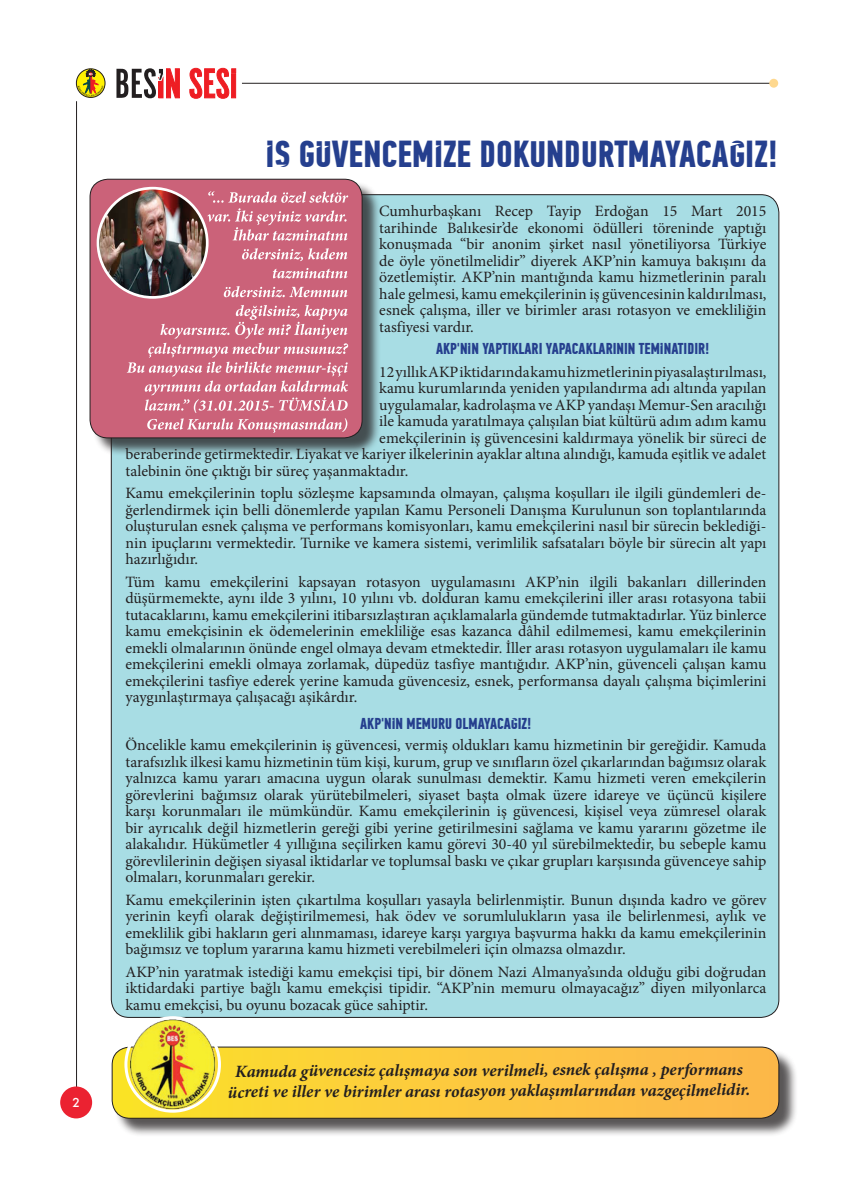
<style>
.page{position:relative;width:842px;height:1195px;background:#fff}
.page>*{position:absolute;margin:0;border:0;box-sizing:border-box;transform-origin:0 0}
.t1{font:700 37.5px "Isci Filmleri Festivali";color:#253f8e}
.t2{font:italic 700 17.25px/20.7px "Minion Pro";letter-spacing:-.005em;color:#231f20;text-align:center}
.t3{font:15.75px/16.5px "Minion Pro";color:#231f20;text-align:justify}
.t4{font:700 15.75px "Isci Filmleri Festivali";color:#253f8e}
.t5{font:500 12px "Futura";color:#fff}
</style>
<div class="page">
<hr style="left:242px;top:83px;width:531px;height:1px;background:#231f20">
<div style="left:769px;top:79px;width:9px;height:9px;background:#fed88f;border-radius:50%"></div>
<svg style="left:190px;top:68px;width:46px;height:31px"></svg>
<svg style="left:116px;top:68px;width:64px;height:30px"></svg>
<div style="left:76px;top:69px;width:29px;height:29px;border:1px solid #231f20;border-radius:50%"></div>
<svg style="left:78px;top:70px;width:25px;height:27px"></svg>
<div style="left:111px;top:195px;width:668px;height:822px;background:#a8dde4;border-radius:18px"></div>
<div style="left:92px;top:181px;width:289px;height:276px;background:#231f20;opacity:.75"></div>
<div style="left:90px;top:179px;width:272px;height:259px;background:#cb6279;border-radius:18px"></div>
<div style="left:90px;top:179px;width:272px;height:259px;border:1px solid #231f20;border-radius:18px"></div>
<hr style="left:76px;top:101px;width:1px;height:1007px;background:#231f20">
<div style="left:60px;top:1086px;width:32px;height:32px;background:#eb2231;border-radius:50%"></div>
<img style="left:98px;top:188px;width:109px;height:109px;border-radius:55px">
<div style="left:97px;top:187px;width:112px;height:112px;border:3px solid #fff;border-radius:50%"></div>
<svg style="left:127px;top:305px;width:221px;height:128px"></svg>
<svg style="left:224px;top:286px;width:123px;height:11px"></svg>
<svg style="left:273px;top:268px;width:74px;height:10px"></svg>
<svg style="left:242px;top:248px;width:105px;height:13px"></svg>
<svg style="left:207px;top:191px;width:141px;height:50px"></svg>
<div style="left:114px;top:1049px;width:684px;height:88px;background:#231f20;opacity:.75"></div>
<svg style="left:112px;top:1047px;width:667px;height:71px;background:#fbc83f"></svg>
<div style="left:112px;top:1047px;width:667px;height:71px;border:1px solid #231f20;border-radius:18px"></div>
<img style="left:126px;top:1017px;width:93px;height:94px;border-radius:47px">
<div style="left:124px;top:1016px;width:97px;height:97px;border:3px solid #fff;border-radius:50%"></div>
<p class="t5" style="left:72px;top:1094px;width:9px">2</p>
<h1 class="t1" style="left:265px;top:132px;width:514px">İŞ GÜVENCEMİZE DOKUNDURTMAYACAĞIZ!</h1>
<p class="t3" style="left:379px;top:203px;width:389px">Cumhurbaşkanı Recep Tayip Erdoğan 15 Mart 2015 tarihinde Balıkesir’de ekonomi ödülleri töreninde yaptığı konuşmada “bir anonim şirket nasıl yönetiliyorsa Türkiye de öyle yönetilmelidir” diyerek AKP’nin kamuya bakışını da özetlemiştir. AKP’nin mantığında kamu hizmetlerinin paralı hale gelmesi, kamu emekçilerinin iş güvencesinin kaldırılması, esnek çalışma, iller ve birimler arası rotasyon ve emekliliğin tasfiyesi vardır.</p>
<p class="t4" style="left:436px;top:339px;width:275px">AKP'NİN YAPTIKLARI YAPACAKLARININ TEMİNATIDIR!</p>
<p class="t3" style="left:379px;top:363px;width:389px">12 yıllık AKP iktidarında kamu hizmetlerinin piyasalaştırılması,</p>
<p class="t3" style="left:379px;top:380px;width:389px">kamu kurumlarında yeniden yapılandırma adı altında yapılan</p>
<p class="t3" style="left:379px;top:397px;width:389px">uygulamalar, kadrolaşma ve AKP yandaşı Memur-Sen aracılığı</p>
<p class="t3" style="left:379px;top:413px;width:389px">ile kamuda yaratılmaya çalışılan biat kültürü adım adım kamu</p>
<p class="t3" style="left:379px;top:430px;width:389px">emekçilerinin iş güvencesini kaldırmaya yönelik bir süreci de</p>
<p class="t3" style="left:125px;top:446px;width:642px">beraberinde getirmektedir. Liyakat ve kariyer ilkelerinin ayaklar altına alındığı, kamuda eşitlik ve adalet</p>
<p class="t3" style="left:125px;top:463px;width:284px">talebinin öne çıktığı bir süreç yaşanmaktadır.</p>
<p class="t3" style="left:125px;top:485px;width:642px">Kamu emekçilerinin toplu sözleşme kapsamında olmayan, çalışma koşulları ile ilgili gündemleri de&shy;ğerlendirmek için belli dönemlerde yapılan Kamu Personeli Danışma Kurulunun son toplantılarında oluşturulan esnek çalışma ve performans komisyonları, kamu emekçilerini nasıl bir sürecin beklediği&shy;nin ipuçlarını vermektedir. Turnike ve kamera sistemi, verimlilik safsataları böyle bir sürecin alt yapı hazırlığıdır.</p>
<p class="t3" style="left:125px;top:573px;width:642px">Tüm kamu emekçilerini kapsayan rotasyon uygulamasını AKP’nin ilgili bakanları dillerinden düşürmemekte, aynı ilde 3 yılını, 10 yılını vb. dolduran kamu emekçilerini iller arası rotasyona tabii tutacaklarını, kamu emekçilerini itibarsızlaştıran açıklamalarla gündemde tutmaktadırlar. Yüz binlerce kamu emekçisinin ek ödemelerinin emekliliğe esas kazanca dâhil edilmemesi, kamu emekçilerinin emekli olmalarının önünde engel olmaya devam etmektedir. İller arası rotasyon uygulamaları ile kamu emekçilerini emekli olmaya zorlamak, düpedüz tasfiye mantığıdır. AKP’nin, güvenceli çalışan kamu emekçilerini tasfiye ederek yerine kamuda güvencesiz, esnek, performansa dayalı çalışma biçimlerini yaygınlaştırmaya çalışacağı aşikârdır.</p>
<p class="t4" style="left:360px;top:714px;width:173px">AKP'NİN MEMURU OLMAYACAĞIZ!</p>
<p class="t3" style="left:125px;top:737px;width:642px">Öncelikle kamu emekçilerinin iş güvencesi, vermiş oldukları kamu hizmetinin bir gereğidir. Kamuda tarafsızlık ilkesi kamu hizmetinin tüm kişi, kurum, grup ve sınıfların özel çıkarlarından bağımsız olarak yalnızca kamu yararı amacına uygun olarak sunulması demektir. Kamu hizmeti veren emekçilerin görevlerini bağımsız olarak yürütebilmeleri, siyaset başta olmak üzere idareye ve üçüncü kişilere karşı korunmaları ile mümkündür. Kamu emekçilerinin iş güvencesi, kişisel veya zümresel olarak bir ayrıcalık değil hizmetlerin gereği gibi yerine getirilmesini sağlama ve kamu yararını gözetme ile alakalıdır. Hükümetler 4 yıllığına seçilirken kamu görevi 30-40 yıl sürebilmektedir, bu sebeple kamu görevlilerinin değişen siyasal iktidarlar ve toplumsal baskı ve çıkar grupları karşısında güvenceye sahip olmaları, korunmaları gerekir.</p>
<p class="t3" style="left:125px;top:891px;width:642px">Kamu emekçilerinin işten çıkartılma koşulları yasayla belirlenmiştir. Bunun dışında kadro ve görev yerinin keyfi olarak değiştirilmemesi, hak ödev ve sorumlulukların yasa ile belirlenmesi, aylık ve emeklilik gibi hakların geri alınmaması, idareye karşı yargıya başvurma hakkı da kamu emekçilerinin bağımsız ve toplum yararına kamu hizmeti verebilmeleri için olmazsa olmazdır.</p>
<p class="t3" style="left:125px;top:963px;width:642px">AKP’nin yaratmak istediği kamu emekçisi tipi, bir dönem Nazi Almanya’sında olduğu gibi doğrudan iktidardaki partiye bağlı kamu emekçisi tipidir. “AKP’nin memuru olmayacağız” diyen milyonlarca kamu emekçisi, bu oyunu bozacak güce sahiptir.</p>
<p class="t2" style="left:228px;top:1059px;width:524px">Kamuda güvencesiz çalışmaya son verilmeli, esnek çalışma , performans ücreti ve iller ve birimler arası rotasyon yaklaşımlarından vazgeçilmelidir.</p>
</div>
